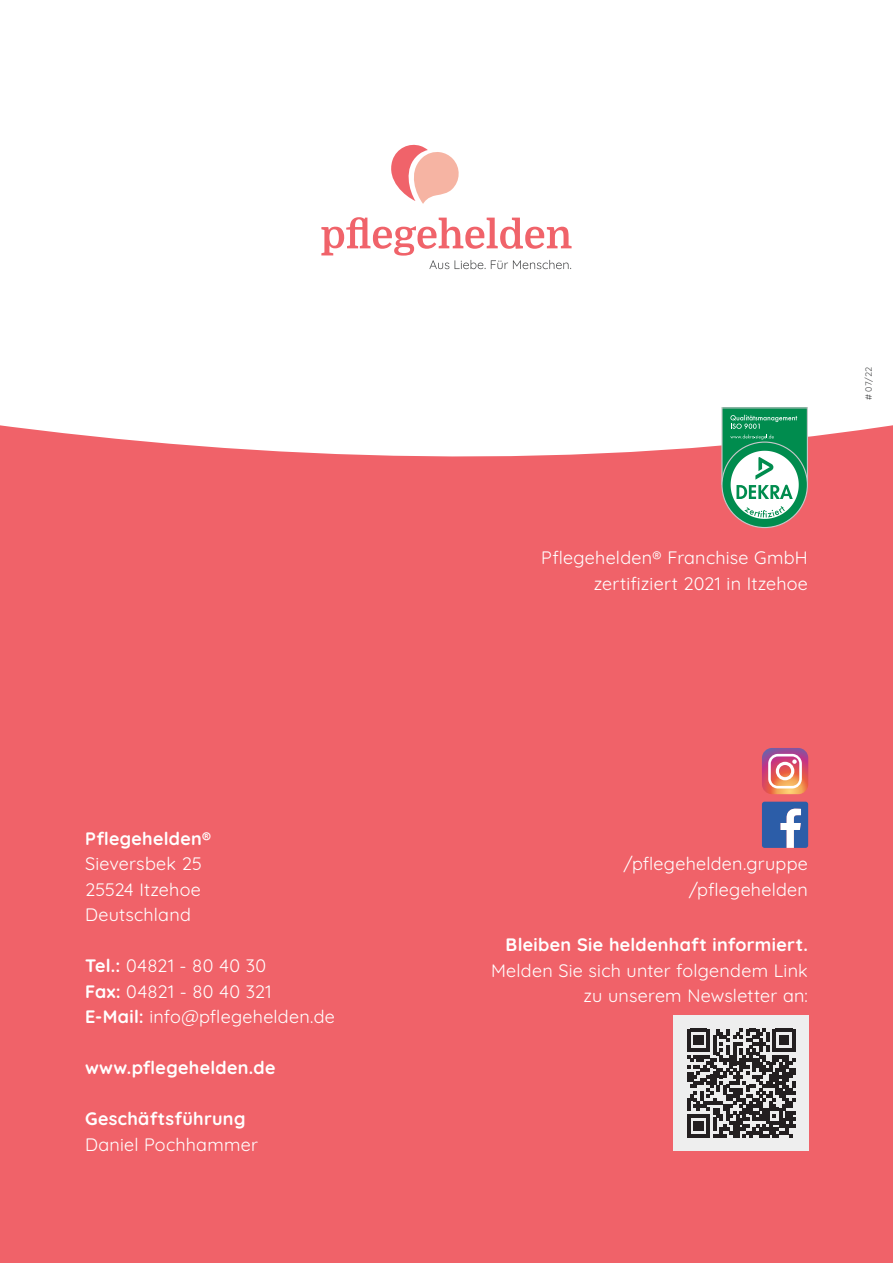
<style>
.page{position:relative;width:893px;height:1263px;background:#f06269}
.page>*{position:absolute;margin:0;border:0;box-sizing:border-box;transform-origin:0 0}
.t1{font:18px/25.5px "Quicksand";letter-spacing:.015em;color:#fff;text-align:right}
.t2{font:700 18px "Quicksand";letter-spacing:.015em;color:#fff}
.t3{font:9px "Quicksand";color:#4b4c4d}
.s1{font-weight:700}
</style>
<div class="page">
<div style="left:0;top:0;width:893px;height:457px;background:#fff"></div>
<svg style="left:386px;top:145px;width:75px;height:59px"></svg>
<svg style="left:321px;top:217px;width:251px;height:52px"></svg>
<div style="left:722px;top:442px;width:85px;height:85px;background:#008c4e;border-radius:50%"></div>
<svg style="left:721px;top:407px;width:87px;height:112px"></svg>
<div style="left:674px;top:1015px;width:135px;height:135px;background:#eee"></div>
<svg style="left:687px;top:1029px;width:108px;height:108px"></svg>
<svg style="left:762px;top:748px;width:46px;height:46px;background:#da838b"></svg>
<svg style="left:762px;top:802px;width:46px;height:46px;background:#567cb7"></svg>
<p class="t2" style="left:85px;top:824px;width:128px">Pflegehelden®</p>
<p class="t1" style="left:85px;top:849px;width:118px">Sieversbek 25</p>
<p class="t1" style="left:85px;top:874px;width:117px">25524 Itzehoe</p>
<p class="t1" style="left:85px;top:900px;width:107px">Deutschland</p>
<p class="t1" style="left:85px;top:951px;width:182px"><span class="s1">Tel.:</span> 04821 - 80 40 30</p>
<p class="t1" style="left:85px;top:976px;width:188px"><span class="s1">Fax:</span> 04821 - 80 40 321</p>
<p class="t1" style="left:85px;top:1002px;width:251px"><span class="s1">E-Mail:</span> info@pflegehelden.de</p>
<p class="t2" style="left:85px;top:1054px;width:192px">www.pflegehelden.de</p>
<p class="t2" style="left:85px;top:1105px;width:162px">Geschäftsführung</p>
<p class="t1" style="left:85px;top:1129px;width:174px">Daniel Pochhammer</p>
<p class="t3" style="left:861px;top:400px;width:35px;rotate:-90deg"># 07/22</p>
<p class="t1" style="left:541px;top:543px;width:268px">Pflegehelden® Franchise GmbH</p>
<p class="t1" style="left:594px;top:568px;width:216px">zertifiziert 2021 in Itzehoe</p>
<p class="t1" style="left:623px;top:849px;width:186px">/pflegehelden.gruppe</p>
<p class="t1" style="left:689px;top:874px;width:121px">/pflegehelden</p>
<p class="t2" style="left:505px;top:931px;width:304px">Bleiben Sie heldenhaft informiert.</p>
<p class="t1" style="left:491px;top:956px;width:318px">Melden Sie sich unter folgendem Link zu unserem Newsletter an:</p>
</div>
